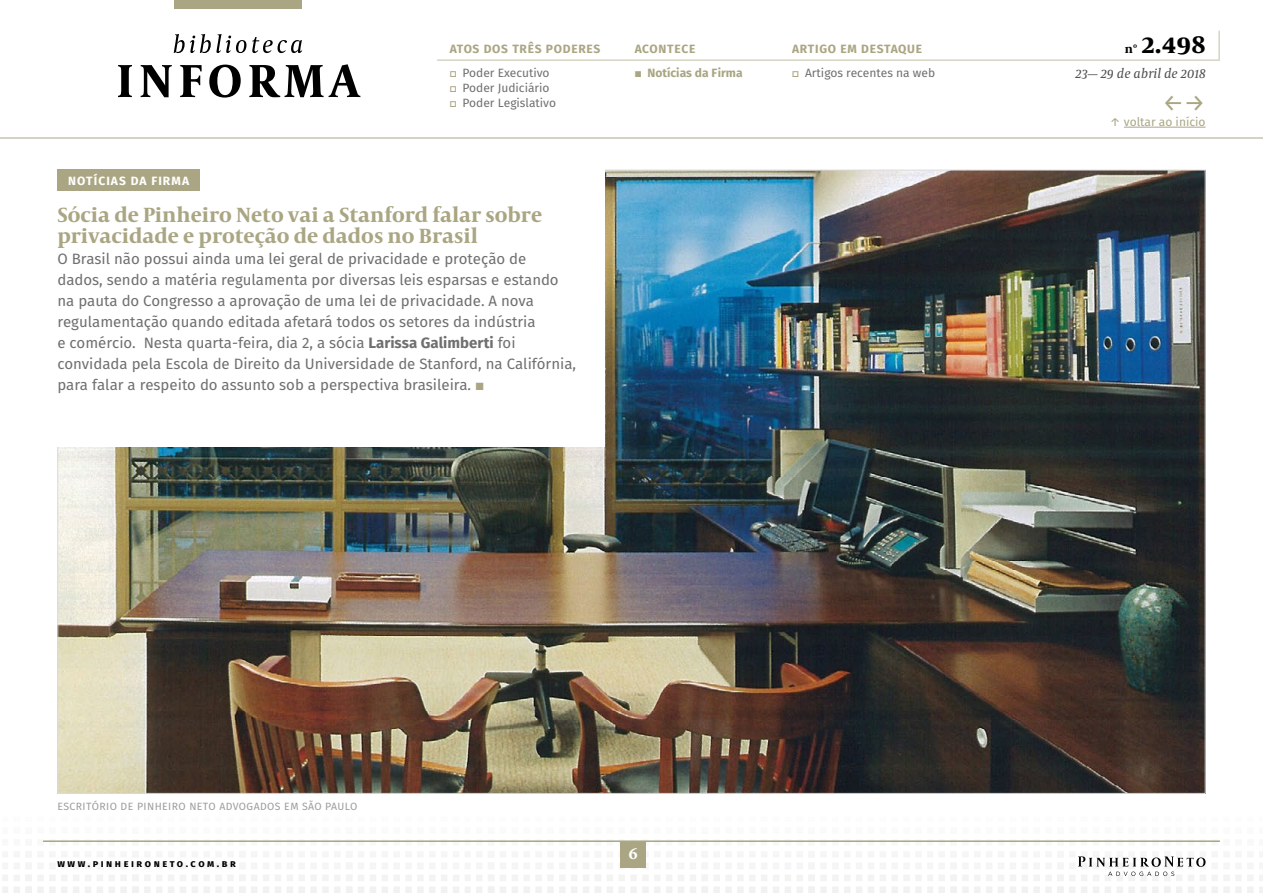
<style>
.page{position:relative;width:1263px;height:893px;background:#fff}
.page>*{position:absolute;margin:0;border:0;box-sizing:border-box;transform-origin:0 0}
.t1{font:700 25.5px "Capitolium News 2";color:#000}
.t2{font:24px "Fira Sans";color:#aaa683}
.t3{font:700 21px/21px "Capitolium News 2";color:#aaa683}
.t4{font:700 18px "Minion Pro";color:#fff}
.t5{font:15px/21px "Fira Sans";color:#706f6f}
.t6{font:italic 13.5px "Capitolium News 2";letter-spacing:.01em;color:#4e4e50}
.t7{font:12px/15px "Fira Sans";color:#706f6f}
.t8{font:700 12px/23.5px "Fira Sans";letter-spacing:.06em;color:#aaa683}
.t9{font:700 12px "Fira Sans";color:#a8a582}
.t10{font:700 12px "Fira Sans";letter-spacing:.09em;color:#fff}
.t11{font:12px "Fira Sans";color:#aaa683}
.t12{font:10.5px "Fira Sans";letter-spacing:.04em;color:#9d9d9c}
.t13{font:700 10.2px "Fira Sans";letter-spacing:.25em;color:#000}
.s1{font-family:"Tisa Sans Pro";font-weight:400}
.s2{font-weight:400;color:#706f6f}
.s3{font-family:"Tisa Sans Pro";color:#aaa683}
.s4{font-weight:700}
.s5{font-family:"Tisa Sans Pro";font-weight:400;color:#aaa683}
.s6{font-weight:700;color:#aaa683}
.s7{font-size:12px}
</style>
<div class="page">
<svg style="left:453px;top:875px;width:6px;height:18px"></svg>
<svg style="left:441px;top:875px;width:6px;height:18px"></svg>
<svg style="left:382px;top:875px;width:53px;height:18px"></svg>
<svg style="left:370px;top:875px;width:6px;height:18px"></svg>
<svg style="left:358px;top:875px;width:6px;height:18px"></svg>
<svg style="left:287px;top:875px;width:65px;height:18px"></svg>
<svg style="left:275px;top:875px;width:6px;height:18px"></svg>
<svg style="left:263px;top:875px;width:6px;height:18px"></svg>
<svg style="left:192px;top:875px;width:65px;height:18px"></svg>
<svg style="left:180px;top:875px;width:6px;height:18px"></svg>
<svg style="left:168px;top:875px;width:6px;height:18px"></svg>
<svg style="left:109px;top:875px;width:53px;height:18px"></svg>
<svg style="left:97px;top:875px;width:6px;height:18px"></svg>
<svg style="left:85px;top:875px;width:6px;height:18px"></svg>
<hr style="left:2px;top:892px;width:30px;height:1px;background:#f0f2f2">
<hr style="left:2px;top:882px;width:30px;height:3px;background:#f3f3f2">
<svg style="left:14px;top:875px;width:65px;height:18px"></svg>
<svg style="left:2px;top:875px;width:6px;height:17px"></svg>
<svg style="left:868px;top:875px;width:6px;height:18px"></svg>
<svg style="left:856px;top:875px;width:6px;height:18px"></svg>
<svg style="left:785px;top:875px;width:65px;height:18px"></svg>
<svg style="left:773px;top:875px;width:6px;height:18px"></svg>
<svg style="left:761px;top:875px;width:6px;height:18px"></svg>
<svg style="left:690px;top:875px;width:65px;height:18px"></svg>
<svg style="left:678px;top:875px;width:6px;height:18px"></svg>
<svg style="left:666px;top:875px;width:6px;height:18px"></svg>
<svg style="left:607px;top:875px;width:53px;height:18px"></svg>
<svg style="left:620px;top:867px;width:26px;height:1px"></svg>
<svg style="left:595px;top:875px;width:6px;height:18px"></svg>
<svg style="left:583px;top:875px;width:6px;height:18px"></svg>
<svg style="left:512px;top:875px;width:65px;height:18px"></svg>
<svg style="left:500px;top:875px;width:6px;height:18px"></svg>
<svg style="left:465px;top:875px;width:29px;height:18px"></svg>
<svg style="left:1259px;top:875px;width:4px;height:18px"></svg>
<svg style="left:998px;top:875px;width:6px;height:18px"></svg>
<svg style="left:986px;top:875px;width:6px;height:18px"></svg>
<svg style="left:880px;top:875px;width:100px;height:18px"></svg>
<div style="left:620px;top:842px;width:26px;height:25px;background:#aaa683"></div>
<hr style="left:0;top:138px;width:1263px;height:1px;background:#aaa683">
<hr style="left:437px;top:59px;width:781px;height:2px;background:#aaa683">
<hr style="left:1218px;top:31px;width:2px;height:30px;background:#aaa683">
<div style="left:174px;top:0;width:128px;height:9px;background:#aaa683"></div>
<svg style="left:118px;top:64px;width:242px;height:34px"></svg>
<svg style="left:174px;top:34px;width:128px;height:19px"></svg>
<hr style="left:43px;top:840px;width:1177px;height:2px;background:#aaa683">
<svg style="left:1010px;top:856px;width:243px;height:37px"></svg>
<img style="left:59px;top:172px;width:1144px;height:620px">
<div style="left:23px;top:159px;width:582px;height:287px;background:#fff"></div>
<div style="left:57px;top:170px;width:143px;height:21px;background:#aaa683"></div>
<hr style="left:1124px;top:127px;width:81px;height:1px;background:#aaa683">
<p class="t8" style="left:450px;top:37px;width:152px">ATOS DOS TRÊS PODERES <span class="s1">▫</span> <span class="s2">Poder Executivo</span></p>
<p class="t7" style="left:450px;top:80px;width:108px"><span class="s3">▫</span> Poder Judiciário <span class="s3">▫</span> Poder Legislativo</p>
<p class="t10" style="left:68px;top:172px;width:123px">NOTÍCIAS DA FIRMA</p>
<h3 class="t3" style="left:57px;top:204px;width:486px">Sócia de Pinheiro Neto vai a Stanford falar sobre privacidade e proteção de dados no Brasil</h3>
<p class="t5" style="left:57px;top:248px;width:520px">O Brasil não possui ainda uma lei geral de privacidade e proteção de<br>dados, sendo a matéria regulamenta por diversas leis esparsas e estando na pauta do Congresso a aprovação de uma lei de privacidade. A nova regulamentação quando editada afetará todos os setores da indústria<br>e comércio. Nesta quarta-feira, dia 2, a sócia <span class="s4">Larissa Galimberti</span> foi convidada pela Escola de Direito da Universidade de Stanford, na Califórnia, para falar a respeito do assunto sob a perspectiva brasileira. <span class="s3">▪</span></p>
<p class="t8" style="left:635px;top:37px;width:62px">ACONTECE</p>
<p class="t9" style="left:635px;top:64px;width:109px"><span class="s5">▪</span> Notícias da Firma</p>
<p class="t7" style="left:792px;top:37px;width:144px;line-height:23.5px"><span class="s6">ARTIGO EM DESTAQUE<br></span><span class="s3">▫</span> Artigos recentes na web</p>
<h1 class="t1" style="left:1125px;top:26px;width:82px"><span class="s7">nº</span> 2.498</h1>
<p class="t6" style="left:1075px;top:64px;width:132px">23— 29 de abril de 2018</p>
<h2 class="t2" style="left:1162px;top:86px;width:45px">←→</h2>
<p class="t11" style="left:1110px;top:113px;width:97px">↑ voltar ao início</p>
<p class="t12" style="left:57px;top:799px;width:302px">ESCRITÓRIO DE PINHEIRO NETO ADVOGADOS EM SÃO PAULO</p>
<p class="t13" style="left:57px;top:857px;width:180px">www.pinheironeto.com.br</p>
<p class="t4" style="left:628px;top:841px;width:11px">6</p>
</div>
